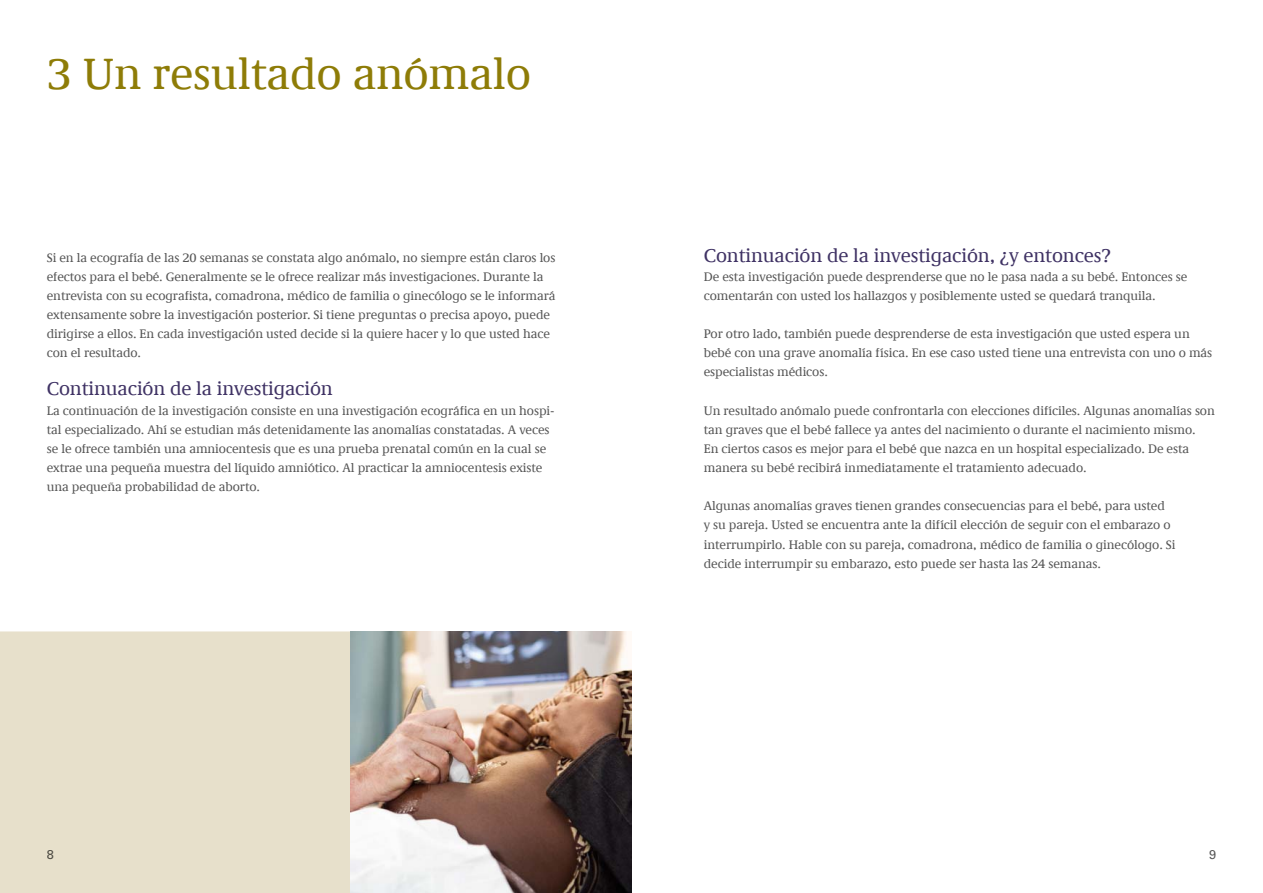
<style>
.page{position:relative;width:1263px;height:893px;background:#fff}
.page>*{position:absolute;margin:0;border:0;box-sizing:border-box;transform-origin:0 0}
.t1{font:45px "RIVM Demos";letter-spacing:-.005em;color:#8e7c07}
.t2{font:19.5px "RIVM Demos";letter-spacing:-.005em;color:#3f3264}
.t3{font:12.75px/19.2px "RIVM Demos";letter-spacing:-.005em;color:#565656}
.t4{font:12.75px "Univers LT Std";color:#565656}
.t5{font:12.75px "Univers LT Std";color:#4e4c44}
</style>
<div class="page">
<div style="left:0;top:631px;width:351px;height:262px;background:#e7e0cb"></div>
<div style="left:47px;top:850px;width:6px;height:9px;background:#e7e0cb"></div>
<img style="left:351px;top:631px;width:280px;height:262px">
<h1 class="t1" style="left:47px;top:47px;width:486px">3 Un resultado anómalo</h1>
<p class="t3" style="left:47px;top:247px;width:510px">Si en la ecografía de las 20 semanas se constata algo anómalo, no siempre están claros los efectos para el bebé. Generalmente se le ofrece realizar más investigaciones. Durante la entrevista con su ecografista, comadrona, médico de familia o ginecólogo se le informará extensamente sobre la investigación posterior. Si tiene preguntas o precisa apoyo, puede dirigirse a ellos. En cada investigación usted decide si la quiere hacer y lo que usted hace con el resultado.</p>
<h2 class="t2" style="left:47px;top:377px;width:288px">Continuación de la investigación</h2>
<p class="t3" style="left:47px;top:401px;width:509px">La continuación de la investigación consiste en una investigación ecográfica en un hospi&shy;tal especializado. Ahí se estudian más detenidamente las anomalías constatadas. A veces se le ofrece también una amniocentesis que es una prueba prenatal común en la cual se extrae una pequeña muestra del líquido amniótico. Al practicar la amniocentesis existe una pequeña probabilidad de aborto.</p>
<p class="t5" style="left:47px;top:847px;width:9px">8</p>
<h2 class="t2" style="left:704px;top:243px;width:408px">Continuación de la investigación, ¿y entonces?</h2>
<p class="t3" style="left:704px;top:267px;width:485px">De esta investigación puede desprenderse que no le pasa nada a su bebé. Entonces se comentarán con usted los hallazgos y posiblemente usted se quedará tranquila.</p>
<p class="t3" style="left:704px;top:324px;width:510px">Por otro lado, también puede desprenderse de esta investigación que usted espera un bebé con una grave anomalía física. En ese caso usted tiene una entrevista con uno o más especialistas médicos.</p>
<p class="t3" style="left:704px;top:401px;width:513px">Un resultado anómalo puede confrontarla con elecciones difíciles. Algunas anomalías son tan graves que el bebé fallece ya antes del nacimiento o durante el nacimiento mismo.<br>En ciertos casos es mejor para el bebé que nazca en un hospital especializado. De esta manera su bebé recibirá inmediatamente el tratamiento adecuado.</p>
<p class="t3" style="left:704px;top:496px;width:473px">Algunas anomalías graves tienen grandes consecuencias para el bebé, para usted<br>y su pareja. Usted se encuentra ante la difícil elección de seguir con el embarazo o interrumpirlo. Hable con su pareja, comadrona, médico de familia o ginecólogo. Si decide interrumpir su embarazo, esto puede ser hasta las 24 semanas.</p>
<p class="t4" style="left:1209px;top:847px;width:9px">9</p>
</div>
